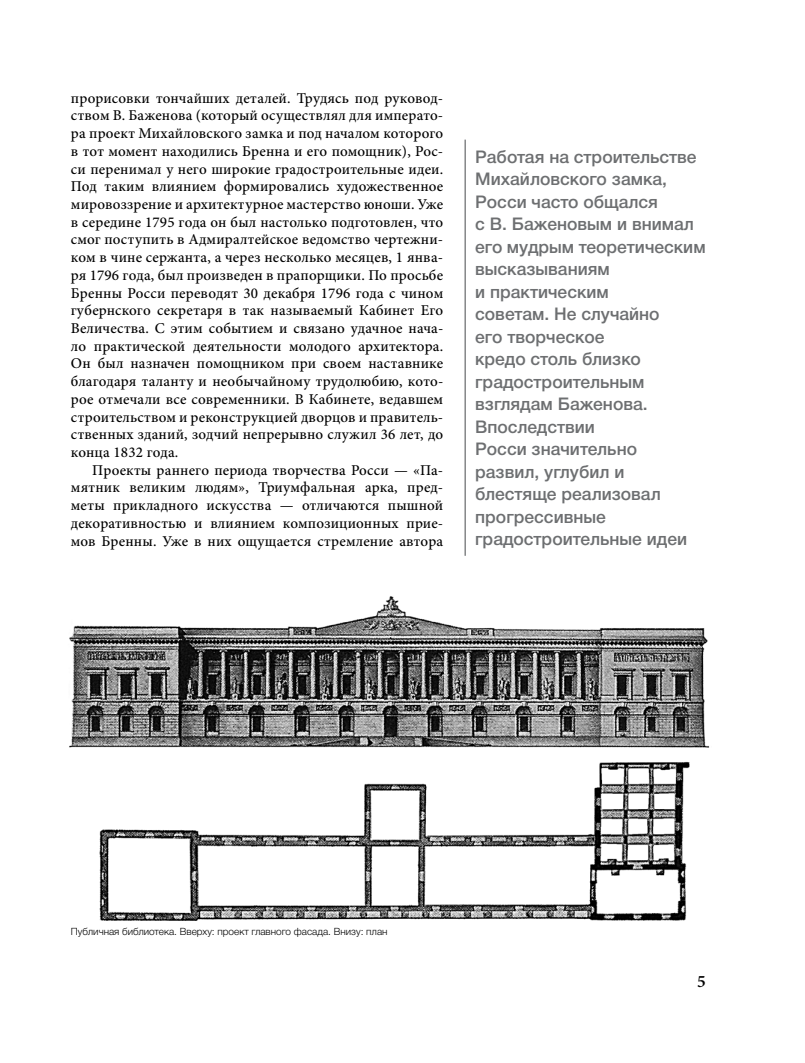
<style>
.page{position:relative;width:805px;height:1063px;background:#fff}
.page>*{position:absolute;margin:0;border:0;box-sizing:border-box;transform-origin:0 0}
.t1{font:500 17.5px/22.5px "Helvetica Neue Cyr";color:#6d6f71}
.t2{font:600 17.5px "Minion Pro";color:#000}
.t3{font:500 15px/17.8px "Minion Pro";letter-spacing:.01em;color:#000;text-align:justify}
.t4{font:300 10px "Helvetica Neue Cyr";color:#000}
</style>
<div class="page">
<hr style="left:464px;top:140px;width:1px;height:416px;background:#6d6f71">
<img style="left:69px;top:596px;width:640px;height:324px">
<p class="t3" style="left:71px;top:89px;width:374px">прорисовки тончайших деталей. Трудясь под руковод&shy;ством В. Баженова (который осуществлял для императо&shy;ра проект Михайловского замка и под началом которого в тот момент находились Бренна и его помощник), Рос&shy;си перенимал у него широкие градостроительные идеи.<br>Под таким влиянием формировались художественное мировоззрение и архитектурное мастерство юноши. Уже в середине 1795 года он был настолько подготовлен, что смог поступить в Адмиралтейское ведомство чертежни&shy;ком в чине сержанта, а через несколько месяцев, 1 янва&shy;ря 1796 года, был произведен в прапорщики. По просьбе Бренны Росси переводят 30 декабря 1796 года с чином губернского секретаря в так называемый Кабинет Его Величества. С этим событием и связано удачное нача&shy;ло практической деятельности молодого архитектора.<br>Он был назначен помощником при своем наставнике благодаря таланту и необычайному трудолюбию, кото&shy;рое отмечали все современники. В Кабинете, ведавшем строительством и реконструкцией дворцов и правитель&shy;ственных зданий, зодчий непрерывно служил 36 лет, до конца 1832 года.</p>
<p class="t3" style="left:71px;top:461px;width:374px;text-indent:21px">Проекты раннего периода творчества Росси — «Па&shy;мятник великим людям», Триумфальная арка, пред&shy;меты прикладного искусства — отличаются пышной декоративностью и влиянием композиционных прие&shy;мов Бренны. Уже в них ощущается стремление автора</p>
<p class="t1" style="left:475px;top:145px;width:232px">Работая на строительстве<br>Михайловского замка,<br>Росси часто общался<br>с В. Баженовым и внимал его мудрым теоретическим высказываниям<br>и практическим<br>советам. Не случайно<br>его творческое<br>кредо столь близко градостроительным взглядам Баженова.<br>Впоследствии<br>Росси значительно развил, углубил и блестяще реализовал прогрессивные градостроительные идеи</p>
<p class="t4" style="left:71px;top:926px;width:318px">Публичная библиотека. Вверху: проект главного фасада. Внизу: план</p>
<p class="t2" style="left:696px;top:969px;width:10px">5</p>
</div>
